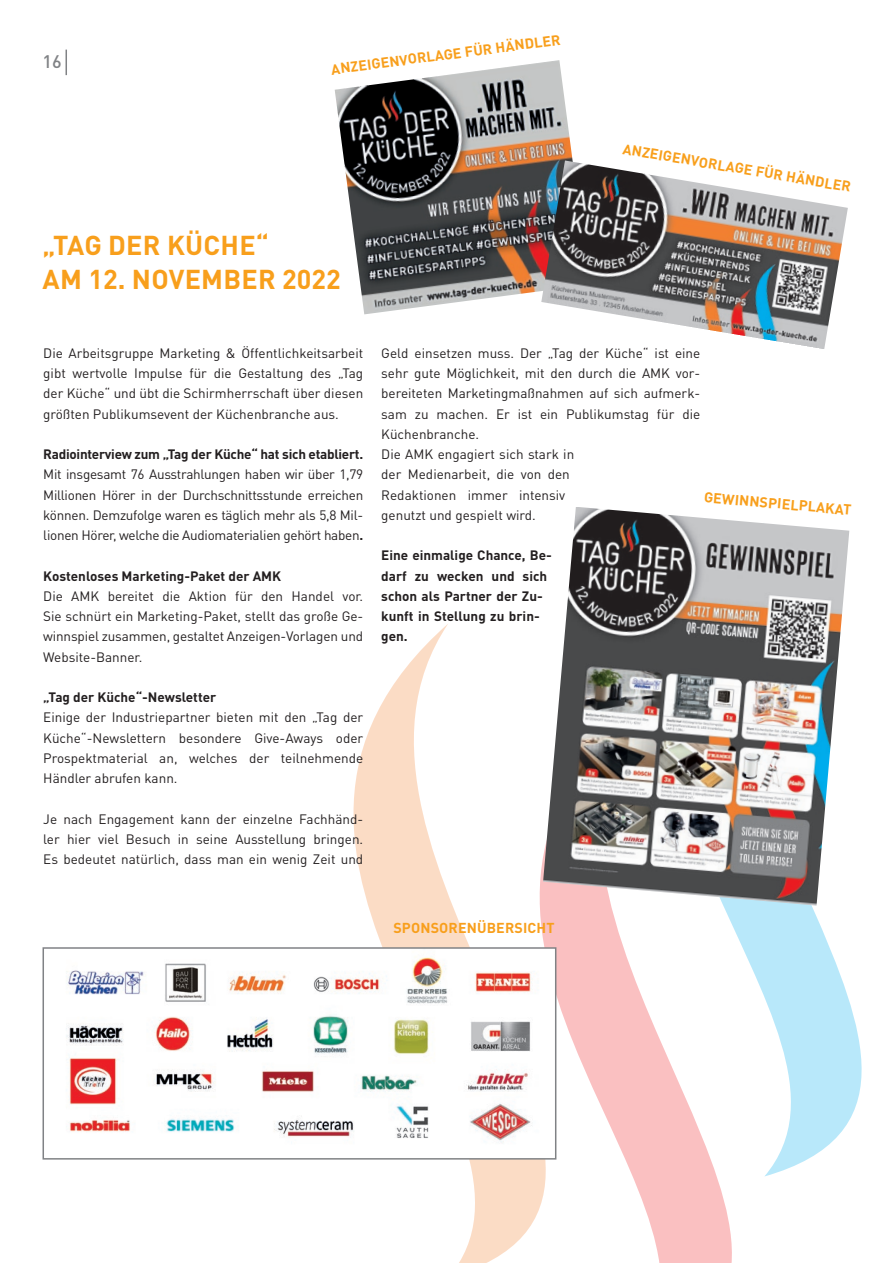
<style>
.page{position:relative;width:893px;height:1263px;background:#fff}
.page>*{position:absolute;margin:0;border:0;box-sizing:border-box;transform-origin:0 0}
.t1{font:700 27px "DIN Pro";letter-spacing:.01em;color:#f89f1c}
.t2{font:500 18px "DIN Pro";color:#808285}
.t3{font:700 14.25px "DIN Pro";letter-spacing:.01em;color:#f89f1c}
.t4{font:13.5px/20.2px "DIN Pro";color:#231f20;text-align:justify}
.t5{font:700 13.5px/20.2px "DIN Pro";color:#231f20}
.t6{font:700 13.5px "DIN Pro";letter-spacing:-.02em;color:#231f20}
.s1{font-weight:700}
</style>
<div class="page">
<svg style="left:66px;top:50px;width:1px;height:25px"></svg>
<svg style="left:731px;top:906px;width:131px;height:357px"></svg>
<svg style="left:352px;top:624px;width:379px;height:639px"></svg>
<img style="left:543px;top:507px;width:306px;height:399px">
<div style="left:43px;top:948px;width:513px;height:211px;background:#fff"></div>
<img style="left:66px;top:957px;width:466px;height:185px">
<div style="left:43px;top:947px;width:513px;height:212px;border:2px solid #808285"></div>
<img style="left:335px;top:60px;width:238px;height:254px">
<img style="left:541px;top:160px;width:307px;height:189px">
<p class="t2" style="left:43px;top:49px;width:21px">16</p>
<p class="t3" style="left:330px;top:61px;width:233px;rotate:-8deg">ANZEIGENVORLAGE FÜR HÄNDLER</p>
<p class="t1" style="left:43px;top:226px;width:228px">„TAG DER KÜCHE“</p>
<p class="t1" style="left:43px;top:261px;width:300px">AM 12. NOVEMBER 2022</p>
<p class="t3" style="left:625px;top:138px;width:233px;rotate:10deg">ANZEIGENVORLAGE FÜR HÄNDLER</p>
<p class="t4" style="left:43px;top:342px;width:322px">Die Arbeitsgruppe Marketing &amp; Öffentlichkeitsarbeit gibt wertvolle Impulse für die Gestaltung des „Tag der Küche“ und übt die Schirmherrschaft über diesen größten Publikumsevent der Küchenbranche aus.</p>
<p class="t6" style="left:43px;top:445px;width:322px">Radiointerview zum „Tag der Küche“ hat sich etabliert.</p>
<p class="t4" style="left:43px;top:464px;width:321px">Mit insgesamt 76 Ausstrahlungen haben wir über 1,79<br>Millionen Hörer in der Durchschnittsstunde erreichen können. Demzufolge waren es täglich mehr als 5,8 Mil&shy;lionen Hörer, welche die Audiomaterialien gehört haben<span class="s1">.</span></p>
<p class="t5" style="left:43px;top:565px;width:239px">Kostenloses Marketing-Paket der AMK</p>
<p class="t4" style="left:43px;top:585px;width:322px">Die AMK bereitet die Aktion für den Handel vor.<br>Sie schnürt ein Marketing-Paket, stellt das große Ge&shy;winnspiel zusammen, gestaltet Anzeigen-Vorlagen und Website-Banner.</p>
<p class="t5" style="left:43px;top:686px;width:175px">„Tag der Küche“-Newsletter</p>
<p class="t4" style="left:43px;top:707px;width:322px">Einige der Industriepartner bieten mit den „Tag der Küche“-Newslettern besondere Give-Aways oder Prospektmaterial an, welches der teilnehmende Händler abrufen kann.</p>
<p class="t4" style="left:43px;top:808px;width:322px">Je nach Engagement kann der einzelne Fachhänd&shy;ler hier viel Besuch in seine Ausstellung bringen.<br>Es bedeutet natürlich, dass man ein wenig Zeit und</p>
<p class="t4" style="left:381px;top:342px;width:321px">Geld einsetzen muss. Der „Tag der Küche“ ist eine sehr gute Möglichkeit, mit den durch die AMK vor&shy;bereiteten Marketingmaßnahmen auf sich aufmerk&shy;sam zu machen. Er ist ein Publikumstag für die Küchenbranche.</p>
<p class="t4" style="left:381px;top:443px;width:195px;text-align:left">Die AMK engagiert sich stark in der Medienarbeit, die von den<br>Redaktionen immer intensiv genutzt und gespielt wird.</p>
<p class="t5" style="left:381px;top:545px;width:172px">Eine einmalige Chance, Be&shy;darf zu wecken und sich schon als Partner der Zu&shy;kunft in Stellung zu brin&shy;gen.</p>
<p class="t3" style="left:705px;top:487px;width:149px;rotate:5deg">GEWINNSPIELPLAKAT</p>
<p class="t3" style="left:393px;top:918px;width:163px">SPONSORENÜBERSICHT</p>
</div>
